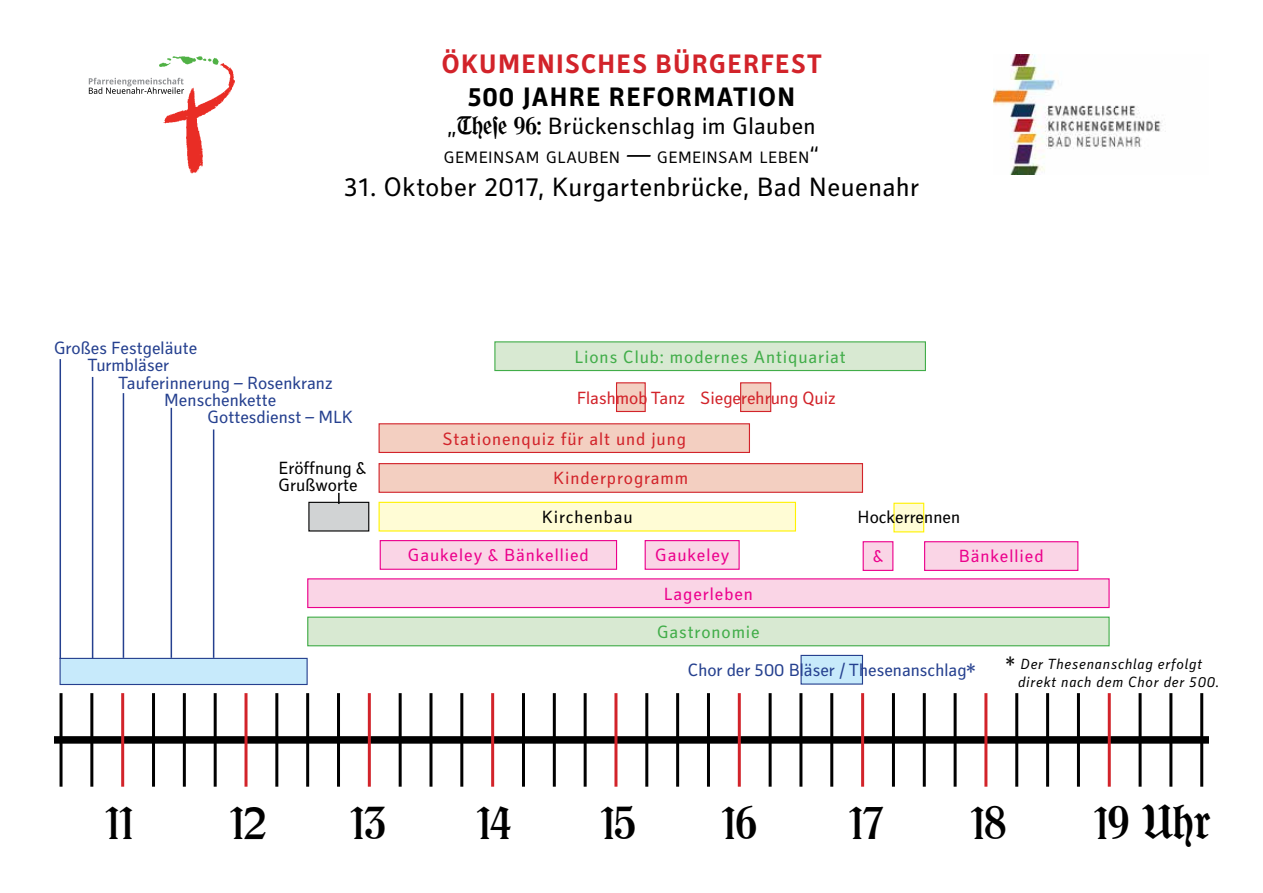
<style>
.page{position:relative;width:1263px;height:893px;background:#fff}
.page>*{position:absolute;margin:0;border:0;box-sizing:border-box;transform-origin:0 0}
.t1{font:45px "Offenbacher Schwab OT";color:#000}
.t2{font:27px "Secca Std Demo";letter-spacing:.015em;color:#000}
.t3{font:700 27px "Secca Std Demo";letter-spacing:.05em;color:#d2232a}
.t4{font:700 27px "Secca Std Demo";letter-spacing:.045em;color:#000}
.t5{font:24px "Secca Std Demo";letter-spacing:.015em;color:#000}
.t6{font:18px "Secca Std Demo";color:#25408f}
.t7{font:18px "Secca Std Demo";letter-spacing:.05em;color:#ec008c}
.t8{font:18px "Secca Std Demo";letter-spacing:.05em;color:#41ad49}
.t9{font:18px "Secca Std Demo";letter-spacing:.05em;color:#d2232a}
.t10{font:18px/16.5px "Secca Std Demo";color:#000}
.t11{font:18px "Secca Std Demo";color:#d2232a}
.t12{font:18px "Secca Std Demo";letter-spacing:.05em;color:#000}
.t13{font:16.8px "Secca Std Demo";letter-spacing:.02em;color:#000}
.t14{font:italic 15px/18px "Secca Std Demo";letter-spacing:.05em;color:#000}
.s1{font-family:"Offenbacher Schwab OT"}
.s2{font-size:24px}
.s3{font-style:normal;font-size:18px}
</style>
<div class="page">
<img style="left:163px;top:63px;width:72px;height:111px">
<img style="left:159px;top:56px;width:63px;height:17px">
<svg style="left:89px;top:78px;width:95px;height:16px"></svg>
<img style="left:993px;top:54px;width:173px;height:121px">
<div style="left:54px;top:736px;width:1155px;height:8px;background:#000"></div>
<hr style="left:90px;top:693px;width:3px;height:94px;background:#000">
<hr style="left:121px;top:693px;width:3px;height:94px;background:#d2232a">
<hr style="left:152px;top:693px;width:3px;height:94px;background:#000">
<hr style="left:183px;top:693px;width:3px;height:94px;background:#000">
<hr style="left:214px;top:693px;width:3px;height:94px;background:#000">
<hr style="left:244px;top:693px;width:3px;height:94px;background:#d2232a">
<hr style="left:275px;top:693px;width:3px;height:94px;background:#000">
<hr style="left:306px;top:693px;width:3px;height:94px;background:#000">
<hr style="left:337px;top:693px;width:3px;height:94px;background:#000">
<hr style="left:368px;top:693px;width:3px;height:94px;background:#d2232a">
<hr style="left:399px;top:693px;width:3px;height:94px;background:#000">
<hr style="left:429px;top:693px;width:3px;height:94px;background:#000">
<hr style="left:460px;top:693px;width:3px;height:94px;background:#000">
<hr style="left:553px;top:693px;width:3px;height:94px;background:#000">
<hr style="left:522px;top:693px;width:3px;height:94px;background:#000">
<hr style="left:491px;top:693px;width:3px;height:94px;background:#d2232a">
<hr style="left:676px;top:693px;width:3px;height:94px;background:#000">
<hr style="left:645px;top:693px;width:3px;height:94px;background:#000">
<hr style="left:614px;top:693px;width:3px;height:94px;background:#d2232a">
<hr style="left:584px;top:693px;width:3px;height:94px;background:#000">
<hr style="left:799px;top:693px;width:3px;height:94px;background:#000">
<hr style="left:769px;top:693px;width:3px;height:94px;background:#000">
<hr style="left:738px;top:693px;width:3px;height:94px;background:#d2232a">
<hr style="left:707px;top:693px;width:3px;height:94px;background:#000">
<hr style="left:923px;top:693px;width:3px;height:94px;background:#000">
<hr style="left:892px;top:693px;width:3px;height:94px;background:#000">
<hr style="left:861px;top:693px;width:3px;height:94px;background:#d2232a">
<hr style="left:830px;top:693px;width:3px;height:94px;background:#000">
<hr style="left:1015px;top:693px;width:3px;height:94px;background:#000">
<hr style="left:1046px;top:693px;width:3px;height:94px;background:#000">
<hr style="left:984px;top:693px;width:3px;height:94px;background:#d2232a">
<hr style="left:954px;top:693px;width:3px;height:94px;background:#000">
<hr style="left:1169px;top:693px;width:3px;height:94px;background:#000">
<hr style="left:1138px;top:693px;width:3px;height:94px;background:#000">
<hr style="left:1108px;top:693px;width:3px;height:94px;background:#d2232a">
<hr style="left:1077px;top:693px;width:3px;height:94px;background:#000">
<hr style="left:1200px;top:693px;width:3px;height:94px;background:#000">
<div style="left:60px;top:658px;width:248px;height:27px;background:#c7eafb;border:1px solid #25408f"></div>
<hr style="left:92px;top:377px;width:1px;height:282px;background:#25408f">
<hr style="left:123px;top:393px;width:1px;height:265px;background:#25408f">
<hr style="left:171px;top:408px;width:1px;height:250px;background:#25408f">
<hr style="left:213px;top:429px;width:1px;height:229px;background:#25408f">
<div style="left:308px;top:617px;width:801px;height:29px;background:#d8e9d2"></div>
<div style="left:307px;top:617px;width:803px;height:29px;border:1px solid #41ad49"></div>
<div style="left:800px;top:655px;width:63px;height:30px;background:#c7eafb;border:1px solid #25408f"></div>
<div style="left:380px;top:541px;width:236px;height:28px;background:#fad5e6"></div>
<div style="left:380px;top:540px;width:237px;height:30px;border:1px solid #ec008c"></div>
<div style="left:925px;top:542px;width:153px;height:28px;background:#fad5e6"></div>
<div style="left:924px;top:541px;width:154px;height:30px;border:1px solid #ec008c"></div>
<div style="left:308px;top:579px;width:801px;height:28px;background:#fad5e6"></div>
<div style="left:307px;top:578px;width:803px;height:30px;border:1px solid #ec008c"></div>
<div style="left:379px;top:502px;width:416px;height:29px;background:#fffcd5"></div>
<div style="left:379px;top:502px;width:417px;height:29px;border:1px solid #fff200"></div>
<div style="left:616px;top:382px;width:30px;height:30px;background:#f3cfc1;border:1px solid #d2232a"></div>
<div style="left:893px;top:503px;width:31px;height:29px;background:#fffcd5;border:1px solid #fff200"></div>
<div style="left:740px;top:382px;width:31px;height:30px;background:#f3cfc1;border:1px solid #d2232a"></div>
<div style="left:379px;top:464px;width:483px;height:28px;background:#f3cfc1"></div>
<div style="left:379px;top:463px;width:484px;height:30px;border:1px solid #d2232a"></div>
<div style="left:379px;top:424px;width:370px;height:28px;background:#f3cfc1"></div>
<div style="left:379px;top:423px;width:371px;height:30px;border:1px solid #d2232a"></div>
<div style="left:495px;top:342px;width:430px;height:28px;background:#d8e9d2"></div>
<div style="left:494px;top:341px;width:432px;height:30px;border:1px solid #41ad49"></div>
<div style="left:309px;top:502px;width:60px;height:29px;background:#d1d3d4"></div>
<div style="left:308px;top:502px;width:61px;height:29px;border:1px solid #000"></div>
<svg style="left:338px;top:493px;width:2px;height:11px"></svg>
<div style="left:645px;top:541px;width:94px;height:28px;background:#fad5e6"></div>
<div style="left:645px;top:540px;width:95px;height:30px;border:1px solid #ec008c"></div>
<hr style="left:60px;top:359px;width:1px;height:300px;background:#25408f">
<hr style="left:60px;top:693px;width:3px;height:94px;background:#000">
<div style="left:863px;top:542px;width:30px;height:28px;background:#fad5e6"></div>
<div style="left:863px;top:541px;width:30px;height:30px;border:1px solid #ec008c"></div>
<h2 class="t3" style="left:442px;top:49px;width:382px">ÖKUMENISCHES BÜRGERFEST</h2>
<h2 class="t4" style="left:468px;top:81px;width:329px">500 JAHRE REFORMATION</h2>
<h3 class="t5" style="left:447px;top:113px;width:370px">„<span class="s1">These 96:</span> Brückenschlag im Glauben</h3>
<p class="t13" style="left:444px;top:148px;width:377px">GEMEINSAM GLAUBEN <span class="s2">—</span> GEMEINSAM LEBEN<span class="s2">“</span></p>
<h2 class="t2" style="left:344px;top:171px;width:577px">31. Oktober 2017, Kurgartenbrücke, Bad Neuenahr</h2>
<p class="t6" style="left:54px;top:338px;width:145px">Großes Festgeläute</p>
<p class="t6" style="left:87px;top:355px;width:83px">Turmbläser</p>
<p class="t6" style="left:118px;top:372px;width:216px">Tauferinnerung – Rosenkranz</p>
<p class="t6" style="left:164px;top:390px;width:114px">Menschenkette</p>
<p class="t6" style="left:208px;top:407px;width:147px">Gottesdienst – MLK</p>
<p class="t10" style="left:278px;top:461px;width:90px">Eröffnung &amp;<br>Grußworte</p>
<p class="t8" style="left:574px;top:346px;width:273px">Lions Club: modernes Antiquariat</p>
<p class="t11" style="left:577px;top:387px;width:110px">Flashmob Tanz</p>
<p class="t11" style="left:700px;top:387px;width:137px">Siegerehrung Quiz</p>
<p class="t9" style="left:442px;top:428px;width:245px">Stationenquiz für alt und jung</p>
<p class="t9" style="left:553px;top:468px;width:137px">Kinderprogramm</p>
<p class="t12" style="left:542px;top:507px;width:93px">Kirchenbau</p>
<p class="t10" style="left:857px;top:509px;width:104px">Hockerrennen</p>
<p class="t7" style="left:408px;top:545px;width:182px">Gaukeley &amp; Bänkellied</p>
<p class="t7" style="left:959px;top:546px;width:86px">Bänkellied</p>
<p class="t7" style="left:664px;top:583px;width:91px">Lagerleben</p>
<p class="t7" style="left:655px;top:545px;width:76px">Gaukeley</p>
<p class="t7" style="left:873px;top:546px;width:12px">&amp;</p>
<p class="t8" style="left:657px;top:622px;width:104px">Gastronomie</p>
<p class="t6" style="left:688px;top:660px;width:289px">Chor der 500 Bläser / Thesenanschlag*</p>
<p class="t14" style="left:1018px;top:656px;width:203px;text-indent:-12px"><span class="s3">*</span> Der Thesenanschlag erfolgt direkt nach dem Chor der 500.</p>
<h1 class="t1" style="left:105px;top:797px;width:29px">11</h1>
<h1 class="t1" style="left:230px;top:797px;width:38px">12</h1>
<h1 class="t1" style="left:350px;top:797px;width:37px">13</h1>
<h1 class="t1" style="left:476px;top:797px;width:36px">14</h1>
<h1 class="t1" style="left:601px;top:797px;width:37px">15</h1>
<h1 class="t1" style="left:721px;top:797px;width:37px">16</h1>
<h1 class="t1" style="left:849px;top:797px;width:36px">17</h1>
<h1 class="t1" style="left:971px;top:797px;width:37px">18</h1>
<h1 class="t1" style="left:1094px;top:797px;width:118px">19 Uhr</h1>
</div>
